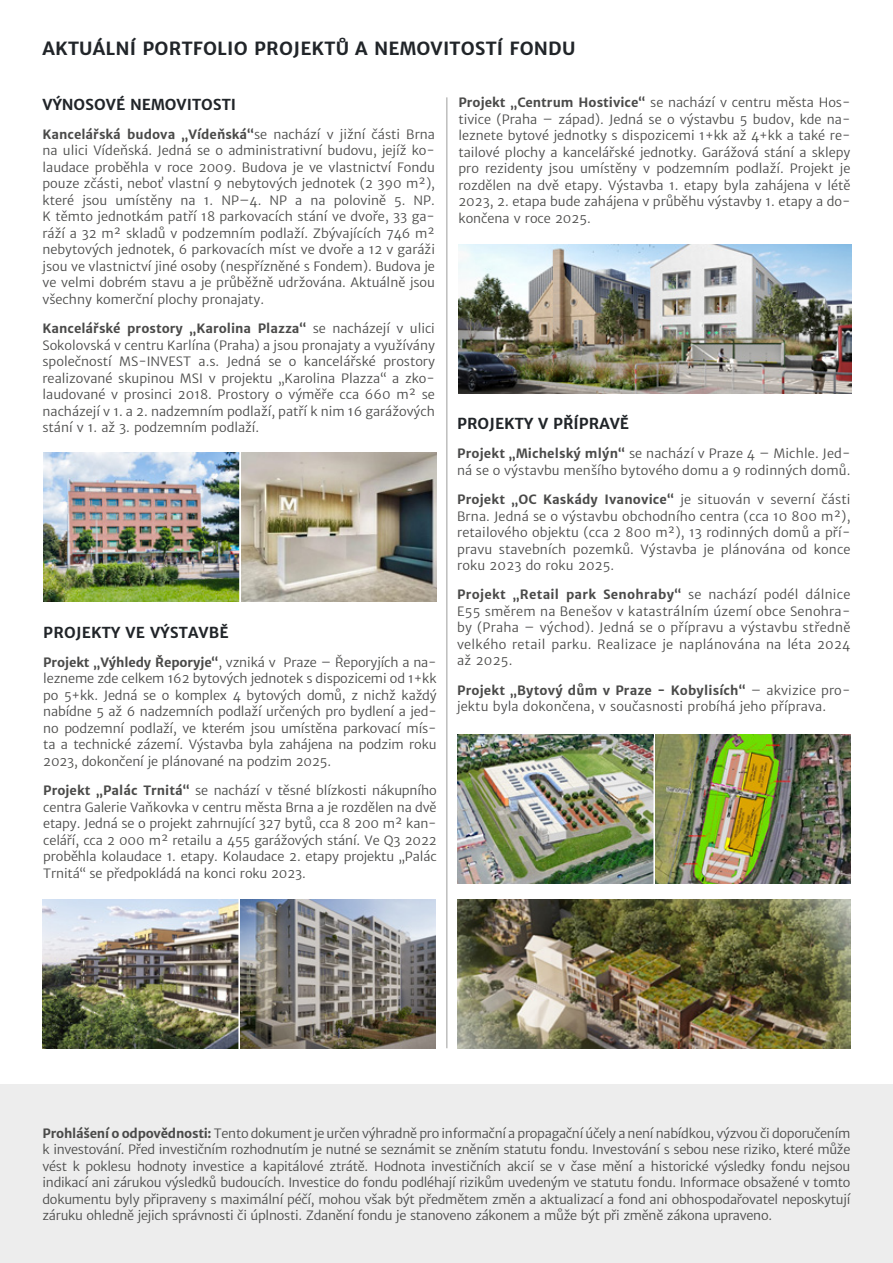
<style>
.page{position:relative;width:893px;height:1263px;background:#fff}
.page>*{position:absolute;margin:0;border:0;box-sizing:border-box;transform-origin:0 0}
.t1{font:700 18px "Merriweather Sans";letter-spacing:.01em;color:#212529}
.t2{font:700 15px "Merriweather Sans";color:#212529}
.t3{font:12.75px/16.5px "Merriweather Sans";color:#4a4a49;text-align:justify}
.s1{font-weight:700}
</style>
<div class="page">
<div style="left:0;top:1085px;width:893px;height:178px;background:#ededed"></div>
<img style="left:43px;top:453px;width:196px;height:149px">
<img style="left:241px;top:452px;width:196px;height:150px">
<img style="left:43px;top:899px;width:195px;height:149px">
<img style="left:240px;top:899px;width:196px;height:149px">
<img style="left:457px;top:899px;width:393px;height:149px">
<img style="left:458px;top:735px;width:195px;height:149px">
<img style="left:655px;top:735px;width:195px;height:149px">
<img style="left:458px;top:244px;width:394px;height:149px">
<hr style="left:446px;top:97px;width:1px;height:951px;background:#9d9d9c">
<h1 class="t1" style="left:43px;top:38px;width:534px">AKTUÁLNÍ PORTFOLIO PROJEKTŮ A NEMOVITOSTÍ FONDU</h1>
<p class="t2" style="left:43px;top:95px;width:195px">VÝNOSOVÉ NEMOVITOSTI</p>
<p class="t3" style="left:43px;top:126px;width:394px"><span class="s1">Kancelářská budova „Vídeňská“</span>se nachází v jižní části Brna na ulici Vídeňská. Jedná se o administrativní budovu, jejíž ko&shy;laudace proběhla v roce 2009. Budova je ve vlastnictví Fondu pouze zčásti, neboť vlastní 9 nebytových jednotek (2 390 m²), které jsou umístěny na 1. NP–4. NP a na polovině 5. NP.<br>K těmto jednotkám patří 18 parkovacích stání ve dvoře, 33 ga&shy;ráží a 32 m² skladů v podzemním podlaží. Zbývajících 746 m² nebytových jednotek, 6 parkovacích míst ve dvoře a 12 v garáži jsou ve vlastnictví jiné osoby (nespřízněné s Fondem). Budova je ve velmi dobrém stavu a je průběžně udržována. Aktuálně jsou všechny komerční plochy pronajaty.</p>
<p class="t3" style="left:43px;top:320px;width:394px"><span class="s1">Kancelářské prostory „Karolina Plazza“</span> se nacházejí v ulici Sokolovská v centru Karlína (Praha) a jsou pronajaty a využívány společností MS-INVEST a.s. Jedná se o kancelářské prostory realizované skupinou MSI v projektu „Karolina Plazza“ a zko&shy;laudované v prosinci 2018. Prostory o výměře cca 660 m² se nacházejí v 1. a 2. nadzemním podlaží, patří k nim 16 garážových stání v 1. až 3. podzemním podlaží.</p>
<p class="t2" style="left:43px;top:623px;width:187px">PROJEKTY VE VÝSTAVBĚ</p>
<p class="t3" style="left:43px;top:654px;width:395px"><span class="s1">Projekt „Výhledy Řeporyje“</span>, vzniká v Praze – Řeporyjích a na&shy;lezneme zde celkem 162 bytových jednotek s dispozicemi od 1+kk po 5+kk. Jedná se o komplex 4 bytových domů, z nichž každý nabídne 5 až 6 nadzemních podlaží určených pro bydlení a jed&shy;no podzemní podlaží, ve kterém jsou umístěna parkovací mís&shy;ta a technické zázemí. Výstavba byla zahájena na podzim roku 2023, dokončení je plánované na podzim 2025.</p>
<p class="t3" style="left:43px;top:782px;width:395px"><span class="s1">Projekt „Palác Trnitá“</span> se nachází v těsné blízkosti nákupního centra Galerie Vaňkovka v centru města Brna a je rozdělen na dvě etapy. Jedná se o projekt zahrnující 327 bytů, cca 8 200 m² kan&shy;celáří, cca 2 000 m² retailu a 455 garážových stání. Ve Q3 2022 proběhla kolaudace 1. etapy. Kolaudace 2. etapy projektu „Palác Trnitá“ se předpokládá na konci roku 2023.</p>
<p class="t3" style="left:458px;top:95px;width:394px"><span class="s1">Projekt „Centrum Hostivice“</span> se nachází v centru města Hos&shy;tivice (Praha – západ). Jedná se o výstavbu 5 budov, kde na&shy;leznete bytové jednotky s dispozicemi 1+kk až 4+kk a také re&shy;tailové plochy a kancelářské jednotky. Garážová stání a sklepy pro rezidenty jsou umístěny v podzemním podlaží. Projekt je rozdělen na dvě etapy. Výstavba 1. etapy byla zahájena v létě 2023, 2. etapa bude zahájena v průběhu výstavby 1. etapy a do&shy;končena v roce 2025.</p>
<p class="t2" style="left:457px;top:414px;width:173px">PROJEKTY V PŘÍPRAVĚ</p>
<p class="t3" style="left:457px;top:446px;width:395px"><span class="s1">Projekt „Michelský mlýn“</span> se nachází v Praze 4 – Michle. Jed&shy;ná se o výstavbu menšího bytového domu a 9 rodinných domů.</p>
<p class="t3" style="left:457px;top:491px;width:395px"><span class="s1">Projekt „OC Kaskády Ivanovice“</span> je situován v severní části Brna. Jedná se o výstavbu obchodního centra (cca 10 800 m²), retailového objektu (cca 2 800 m²), 13 rodinných domů a pří&shy;pravu stavebních pozemků. Výstavba je plánována od konce roku 2023 do roku 2025.</p>
<p class="t3" style="left:457px;top:587px;width:395px"><span class="s1">Projekt „Retail park Senohraby“</span> se nachází podél dálnice E55 směrem na Benešov v katastrálním území obce Senohra&shy;by (Praha – východ). Jedná se o přípravu a výstavbu středně velkého retail parku. Realizace je naplánována na léta 2024 až 2025.</p>
<p class="t3" style="left:457px;top:682px;width:395px"><span class="s1">Projekt „Bytový dům v Praze - Kobylisích“</span> – akvizice pro&shy;jektu byla dokončena, v současnosti probíhá jeho příprava.</p>
<p class="t3" style="left:43px;top:1125px;width:809px"><span class="s1">Prohlášení o odpovědnosti:</span> Tento dokument je určen výhradně pro informační a propagační účely a není nabídkou, výzvou či doporučením k investování. Před investičním rozhodnutím je nutné se seznámit se zněním statutu fondu. Investování s sebou nese riziko, které může vést k poklesu hodnoty investice a kapitálové ztrátě. Hodnota investičních akcií se v čase mění a historické výsledky fondu nejsou indikací ani zárukou výsledků budoucích. Investice do fondu podléhají rizikům uvedeným ve statutu fondu. Informace obsažené v tomto dokumentu byly připraveny s maximální péčí, mohou však být předmětem změn a aktualizací a fond ani obhospodařovatel neposkytují záruku ohledně jejich správnosti či úplnosti. Zdanění fondu je stanoveno zákonem a může být při změně zákona upraveno.</p>
</div>
